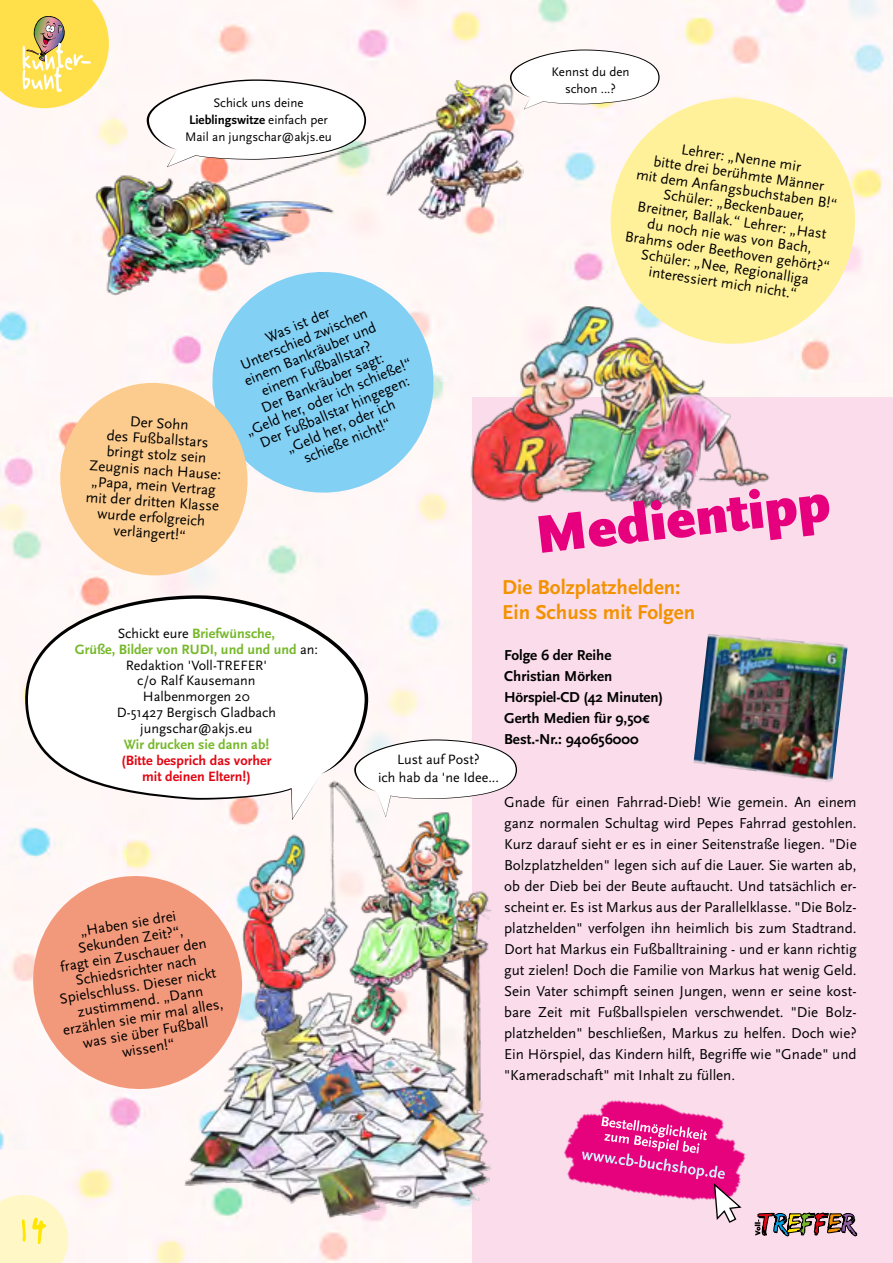
<style>
.page{position:relative;width:893px;height:1263px;background:#fff}
.page>*{position:absolute;margin:0;border:0;box-sizing:border-box;transform-origin:0 0}
.t1{font:76.5px "Handschrift";color:#ffe600}
.t2{font:900 55.65px "Scala Sans OT";color:#e6007d}
.t3{font:51px "Druckschrift";letter-spacing:-.08em;color:#fff}
.t4{font:700 21px/25.2px "Scala Sans OT";color:#f39200}
.t5{font:15px/15.8px "Scala Sans OT";color:#000;text-align:center}
.t6{font:700 15px/21px "Scala Sans OT";color:#000}
.t7{font:14.1px/15.9px "Scala Sans OT";color:#000;text-align:center}
.t8{font:700 14.1px/15.9px "Scala Sans OT";color:#e30613;text-align:center}
.t9{font:700 14.1px "Scala Sans OT";color:#76b82a}
.t10{font:12.9px/17px "Scala Sans OT";color:#000;text-align:center}
.s1{font-weight:700}
.s2{font-weight:700;color:#76b82a}
.s3{font-size:94.5px}
</style>
<div class="page">
<img style="left:0;top:0;width:893px;height:1263px">
<svg style="left:206px;top:300px;width:234px;height:199px;fill:#83d0f5"></svg>
<div style="left:472px;top:397px;width:421px;height:866px;background:#fadceb"></div>
<svg style="left:595px;top:82px;width:276px;height:278px;fill:#fff19a"></svg>
<svg style="left:47px;top:370px;width:214px;height:219px;fill:#fccb8e"></svg>
<svg style="left:20px;top:862px;width:153px;height:241px;fill:#f3997b"></svg>
<svg style="left:782px;top:1212px;width:75px;height:24px"></svg>
<img style="left:68px;top:80px;width:495px;height:220px">
<svg style="left:510px;top:50px;width:150px;height:59px"></svg>
<svg style="left:147px;top:79px;width:219px;height:88px"></svg>
<svg style="left:368px;top:739px;width:149px;height:51px"></svg>
<img style="left:173px;top:765px;width:327px;height:487px">
<svg style="left:25px;top:595px;width:343px;height:225px"></svg>
<svg style="left:0;top:1195px;width:68px;height:68px;background:#fff7cb"></svg>
<svg style="left:0;top:0;width:109px;height:108px;background:#f5da61"></svg>
<img style="left:693px;top:634px;width:155px;height:148px">
<img style="left:464px;top:305px;width:308px;height:206px">
<img style="left:564px;top:1100px;width:218px;height:136px">
<svg style="left:582px;top:1116px;width:161px;height:108px"></svg>
<h3 class="t3" style="left:20px;top:39px;width:67px">kunter</h3>
<h3 class="t3" style="left:20px;top:59px;width:46px">bunt</h3>
<p class="t10" style="left:185px;top:95px;width:148px">Schick uns deine<br><span class="s1">Lieblingswitze</span> einfach per<br>Mail an jungschar@akjs.eu</p>
<p class="t5" style="left:92px;top:411px;width:135px;rotate:4deg">Der Sohn<br>des Fußballstars bringt stolz sein<br>Zeugnis nach Hause: „Papa, mein Vertrag mit der dritten Klasse wurde erfolgreich verlängert!“</p>
<p class="t5" style="left:213px;top:352px;width:180px;rotate:-23deg">Was ist der<br>Unterschied zwischen einem Bankräuber und einem Fußballstar?<br>Der Bankräuber sagt:<br>„Geld her, oder ich schieße!“<br>Der Fußballstar hingegen: „Geld her, oder ich<br>schieße nicht!“</p>
<p class="t10" style="left:551px;top:64px;width:79px">Kennst du den schon ...?</p>
<p class="t5" style="left:639px;top:136px;width:208px;rotate:8deg">Lehrer: „Nenne mir<br>bitte drei berühmte Männer<br>mit dem Anfangsbuchstaben B!“<br>Schüler: „Beckenbauer,<br>Breitner, Ballak.“ Lehrer: „Hast du noch nie was von Bach,<br>Brahms oder Beethoven gehört?“<br>Schüler: „Nee, Regionalliga interessiert mich nicht.“</p>
<h2 class="t2" style="left:532px;top:502px;width:298px;rotate:-6deg">Medientipp</h2>
<h3 class="t4" style="left:502px;top:575px;width:194px">Die Bolzplatzhelden:<br>Ein Schuss mit Folgen</h3>
<p class="t7" style="left:75px;top:626px;width:245px">Schickt eure <span class="s2">Briefwünsche,<br>Grüße, Bilder von RUDI, und und und</span> an:<br>Redaktion 'Voll-TREFER'<br>c/o Ralf Kausemann<br>Halbenmorgen 20<br>D-51427 Bergisch Gladbach jungschar@akjs.eu</p>
<p class="t9" style="left:124px;top:736px;width:147px">Wir drucken sie dann ab!</p>
<p class="t8" style="left:121px;top:752px;width:152px">(Bitte besprich das vorher mit deinen Eltern!)</p>
<p class="t5" style="left:46px;top:930px;width:164px;rotate:-10deg">„Haben sie drei<br>Sekunden Zeit?“,<br>fragt ein Zuschauer den<br>Schiedsrichter nach<br>Spielschluss. Dieser nickt zustimmend. „Dann erzählen sie mir mal alles, was sie über Fußball wissen!“</p>
<h1 class="t1" style="left:18px;top:1202px;width:35px">1<span class="s3">4</span></h1>
<p class="t6" style="left:504px;top:645px;width:160px">Folge 6 der Reihe<br>Christian Mörken<br>Hörspiel-CD (42 Minuten)<br>Gerth Medien für 9,50€<br>Best.-Nr.: 940656000</p>
<p class="t7" style="left:378px;top:750px;width:122px;line-height:18.5px">Lust auf Post?<br>ich hab da 'ne Idee...</p>
<p class="t5" style="left:504px;top:792px;width:354px;line-height:21px;text-align:justify">Gnade für einen Fahrrad-Dieb! Wie gemein. An einem ganz normalen Schultag wird Pepes Fahrrad gestohlen.<br>Kurz darauf sieht er es in einer Seitenstraße liegen. "Die Bolzplatzhelden" legen sich auf die Lauer. Sie warten ab, ob der Dieb bei der Beute auftaucht. Und tatsächlich er&shy;scheint er. Es ist Markus aus der Parallelklasse. "Die Bolz&shy;platzhelden" verfolgen ihn heimlich bis zum Stadtrand.<br>Dort hat Markus ein Fußballtraining - und er kann richtig gut zielen! Doch die Familie von Markus hat wenig Geld.<br>Sein Vater schimpft seinen Jungen, wenn er seine kost&shy;bare Zeit mit Fußballspielen verschwendet. "Die Bolz&shy;platzhelden" beschließen, Markus zu helfen. Doch wie?<br>Ein Hörspiel, das Kindern hilft, Begriffe wie "Gnade" und "Kameradschaft" mit Inhalt zu füllen.</p>
</div>
